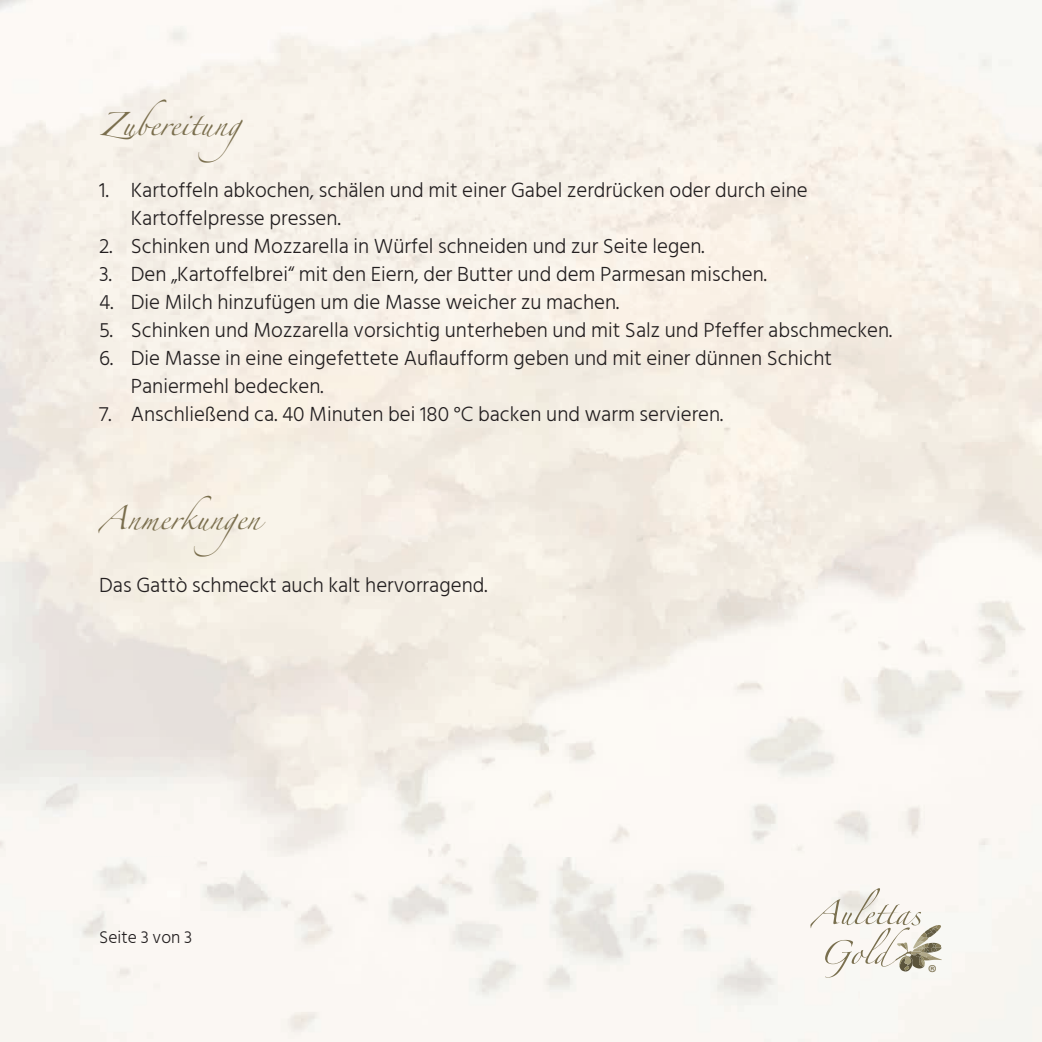
<style>
.page{position:relative;width:1042px;height:1042px;background:#fff}
.page>*{position:absolute;margin:0;border:0;box-sizing:border-box;transform-origin:0 0}
.t1{font:21.88px "Myriad Pro";color:#796f4e}
.t2{font:300 21px/28px "Hind Siliguri";color:#231f20}
.t3{font:21px "Zapfino";color:#7a6e4d}
.t4{font:300 17.5px "Hind Siliguri";color:#231f20}
</style>
<div class="page">
<svg style="left:810px;top:888px;width:132px;height:89px"></svg>
<p class="t3" style="left:99px;top:115px;width:174px">Zubereitung</p>
<p class="t2" style="left:131px;top:176px;width:678px;text-indent:-32px">1. Kartoffeln abkochen, schälen und mit einer Gabel zerdrücken oder durch eine<br>Kartoffelpresse pressen.</p>
<p class="t2" style="left:99px;top:232px;width:607px">2. Schinken und Mozzarella in Würfel schneiden und zur Seite legen.</p>
<p class="t2" style="left:99px;top:260px;width:669px">3. Den „Kartoffelbrei“ mit den Eiern, der Butter und dem Parmesan mischen.</p>
<p class="t2" style="left:99px;top:288px;width:521px">4. Die Milch hinzufügen um die Masse weicher zu machen.</p>
<p class="t2" style="left:99px;top:316px;width:794px">5. Schinken und Mozzarella vorsichtig unterheben und mit Salz und Pfeffer abschmecken.</p>
<p class="t2" style="left:131px;top:344px;width:703px;text-indent:-32px">6. Die Masse in eine eingefettete Auflaufform geben und mit einer dünnen Schicht<br>Paniermehl bedecken.</p>
<p class="t2" style="left:99px;top:400px;width:625px">7. Anschließend ca. 40 Minuten bei 180 °C backen und warm servieren.</p>
<p class="t3" style="left:99px;top:510px;width:170px">Anmerkungen</p>
<p class="t2" style="left:99px;top:570px;width:390px">Das Gattò schmeckt auch kalt hervorragend.</p>
<p class="t4" style="left:99px;top:926px;width:95px">Seite 3 von 3</p>
<p class="t1" style="left:927px;top:959px;width:11px">®</p>
</div>
